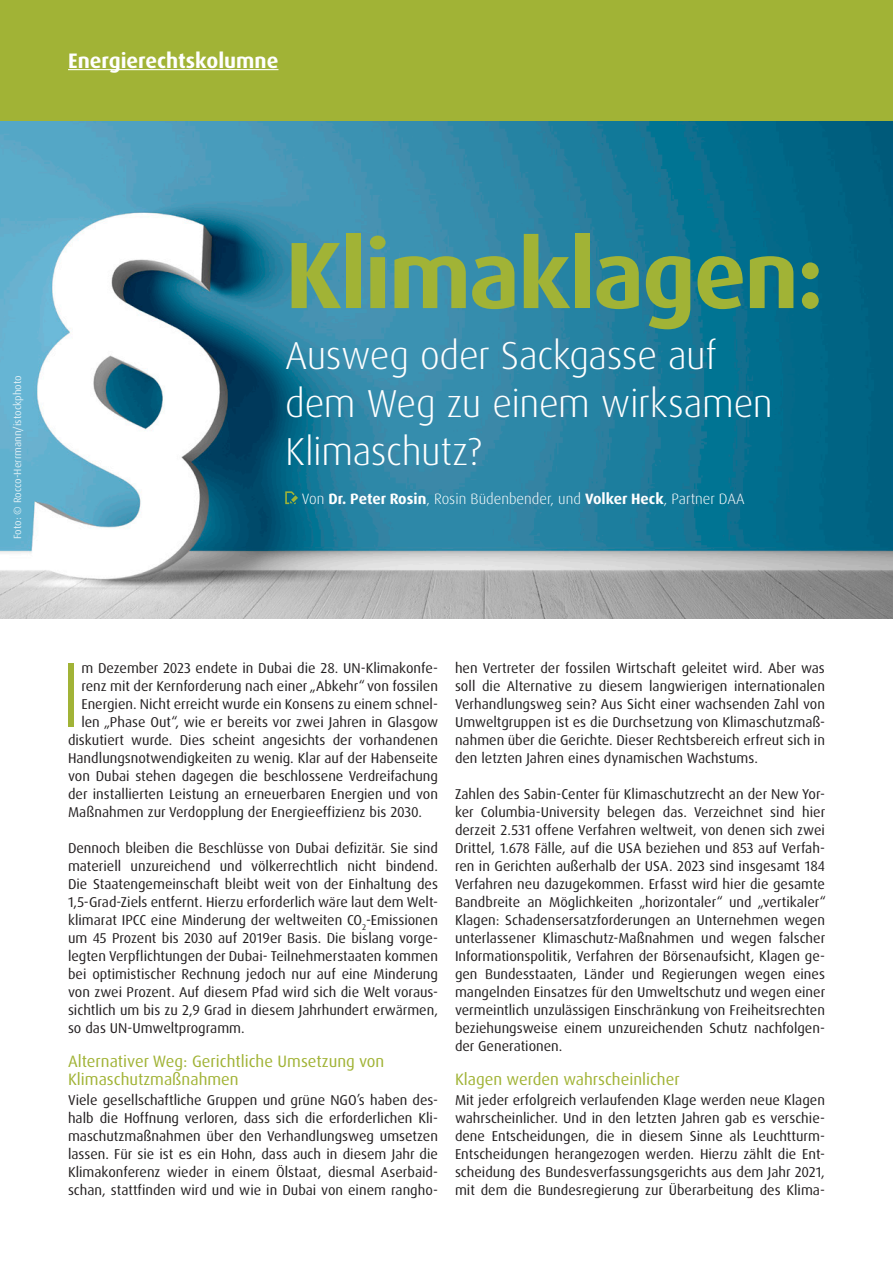
<style>
.page{position:relative;width:893px;height:1263px;background:#fff}
.page>*{position:absolute;margin:0;border:0;box-sizing:border-box;transform-origin:0 0}
._2_headline_klein{font:700 94.5px "Dax Pro";letter-spacing:-.025em;color:#a1b336}
._5_copy_Ligatur_HEFTFARBE_hell{font:300 92.7px "Dax Pro";color:#a1b336}
._3_Subline_Standard{font:300 39px/48px "Dax Pro";letter-spacing:-.01em;color:#fff}
._1_Rubrik_groß{font:700 21px "Dax Pro";color:#fff}
._7_subhead_-_HEFTFARBE_hell{font:16.5px/18px "Dax Pro";color:#a1b336}
._4_author_klein{font:300 15px "Dax Pro";color:#fff}
._5_copy{font:14.25px/18px "Dax Pro";color:#231f20;text-align:justify}
._5_copy_Ligatur_HEFTFARBE_hell-2{font:14.25px "Dax Pro";color:#231f20}
.t1{font:10.5px "Dax Pro";color:#fff}
.s1{font-weight:700}
</style>
<div class="page">
<img style="left:0;top:121px;width:893px;height:498px">
<svg style="left:285px;top:491px;width:13px;height:13px"></svg>
<div style="left:0;top:0;width:893px;height:121px;background:#a1b336"></div>
<hr style="left:68px;top:69px;width:210px;height:1px;background:#fff">
<p class="_1_Rubrik_groß" style="left:68px;top:47px;width:212px">Energierechtskolumne</p>
<p class="t1" style="left:11px;top:539px;width:165px;rotate:-90deg">Foto: © Rocco-Herrmann/istockphoto</p>
<p class="_2_headline_klein" style="left:285px;top:214px;width:540px">Klimaklagen:</p>
<p class="_3_Subline_Standard" style="left:285px;top:331px;width:489px">Ausweg oder Sackgasse auf dem Weg zu einem wirksamen<br>Klimaschutz?</p>
<p class="_4_author_klein" style="left:302px;top:489px;width:444px">Von <span class="s1">Dr. Peter Rosin</span>, Rosin Büdenbender, und <span class="s1">Volker Heck</span>, Partner DAA</p>
<p class="_5_copy_Ligatur_HEFTFARBE_hell" style="left:60px;top:635px;width:23px">I</p>
<p class="_5_copy_Ligatur_HEFTFARBE_hell-2" style="left:81px;top:659px;width:358px">m Dezember 2023 endete in Dubai die 28. UN-Klimakonfe-</p>
<p class="_5_copy_Ligatur_HEFTFARBE_hell-2" style="left:81px;top:677px;width:358px">renz mit der Kernforderung nach einer „Abkehr“ von fossilen</p>
<p class="_5_copy_Ligatur_HEFTFARBE_hell-2" style="left:81px;top:695px;width:358px">Energien. Nicht erreicht wurde ein Konsens zu einem schnel-</p>
<p class="_5_copy_Ligatur_HEFTFARBE_hell-2" style="left:81px;top:713px;width:358px">len „Phase Out“, wie er bereits vor zwei Jahren in Glasgow</p>
<p class="_5_copy_Ligatur_HEFTFARBE_hell-2" style="left:68px;top:731px;width:371px">diskutiert wurde. Dies scheint angesichts der vorhandenen</p>
<p class="_5_copy_Ligatur_HEFTFARBE_hell-2" style="left:68px;top:749px;width:371px">Handlungsnotwendigkeiten zu wenig. Klar auf der Habenseite</p>
<p class="_5_copy_Ligatur_HEFTFARBE_hell-2" style="left:68px;top:767px;width:371px">von Dubai stehen dagegen die beschlossene Verdreifachung</p>
<p class="_5_copy_Ligatur_HEFTFARBE_hell-2" style="left:68px;top:785px;width:371px">der installierten Leistung an erneuerbaren Energien und von</p>
<p class="_5_copy_Ligatur_HEFTFARBE_hell-2" style="left:68px;top:803px;width:355px">Maßnahmen zur Verdopplung der Energieeffizienz bis 2030.</p>
<p class="_5_copy" style="left:68px;top:839px;width:371px">Dennoch bleiben die Beschlüsse von Dubai defizitär. Sie sind materiell unzureichend und völkerrechtlich nicht bindend.<br>Die Staatengemeinschaft bleibt weit von der Einhaltung des 1,5-Grad-Ziels entfernt. Hierzu erforderlich wäre laut dem Welt&shy;klimarat IPCC eine Minderung der weltweiten CO<sub>2</sub>-Emissionen um 45 Prozent bis 2030 auf 2019er Basis. Die bislang vorge&shy;legten Verpflichtungen der Dubai- Teilnehmerstaaten kommen bei optimistischer Rechnung jedoch nur auf eine Minderung von zwei Prozent. Auf diesem Pfad wird sich die Welt voraus&shy;sichtlich um bis zu 2,9 Grad in diesem Jahrhundert erwärmen, so das UN-Umweltprogramm.</p>
<p class="_7_subhead_-_HEFTFARBE_hell" style="left:68px;top:1053px;width:318px">Alternativer Weg: Gerichtliche Umsetzung von<br>Klimaschutzmaßnahmen</p>
<p class="_5_copy" style="left:68px;top:1091px;width:371px">Viele gesellschaftliche Gruppen und grüne NGO’s haben des&shy;halb die Hoffnung verloren, dass sich die erforderlichen Kli&shy;maschutzmaßnahmen über den Verhandlungsweg umsetzen lassen. Für sie ist es ein Hohn, dass auch in diesem Jahr die Klimakonferenz wieder in einem Ölstaat, diesmal Aserbaid&shy;schan, stattfinden wird und wie in Dubai von einem rangho-</p>
<p class="_5_copy" style="left:455px;top:659px;width:371px">hen Vertreter der fossilen Wirtschaft geleitet wird. Aber was soll die Alternative zu diesem langwierigen internationalen Verhandlungsweg sein? Aus Sicht einer wachsenden Zahl von Umweltgruppen ist es die Durchsetzung von Klimaschutzmaß&shy;nahmen über die Gerichte. Dieser Rechtsbereich erfreut sich in den letzten Jahren eines dynamischen Wachstums.</p>
<p class="_5_copy" style="left:455px;top:785px;width:373px">Zahlen des Sabin-Center für Klimaschutzrecht an der New Yor&shy;ker Columbia-University belegen das. Verzeichnet sind hier derzeit 2.531 offene Verfahren weltweit, von denen sich zwei Drittel, 1.678 Fälle, auf die USA beziehen und 853 auf Verfah&shy;ren in Gerichten außerhalb der USA. 2023 sind insgesamt 184<br>Verfahren neu dazugekommen. Erfasst wird hier die gesamte Bandbreite an Möglichkeiten „horizontaler“ und „vertikaler“ Klagen: Schadensersatzforderungen an Unternehmen wegen unterlassener Klimaschutz-Maßnahmen und wegen falscher Informationspolitik, Verfahren der Börsenaufsicht, Klagen ge&shy;gen Bundesstaaten, Länder und Regierungen wegen eines mangelnden Einsatzes für den Umweltschutz und wegen einer vermeintlich unzulässigen Einschränkung von Freiheitsrechten beziehungsweise einem unzureichenden Schutz nachfolgen&shy;der Generationen.</p>
<p class="_7_subhead_-_HEFTFARBE_hell" style="left:455px;top:1071px;width:226px">Klagen werden wahrscheinlicher</p>
<p class="_5_copy" style="left:455px;top:1091px;width:371px">Mit jeder erfolgreich verlaufenden Klage werden neue Klagen wahrscheinlicher. Und in den letzten Jahren gab es verschie&shy;dene Entscheidungen, die in diesem Sinne als Leuchtturm-Entscheidungen herangezogen werden. Hierzu zählt die Ent&shy;scheidung des Bundesverfassungsgerichts aus dem Jahr 2021, mit dem die Bundesregierung zur Überarbeitung des Klima-</p>
</div>
